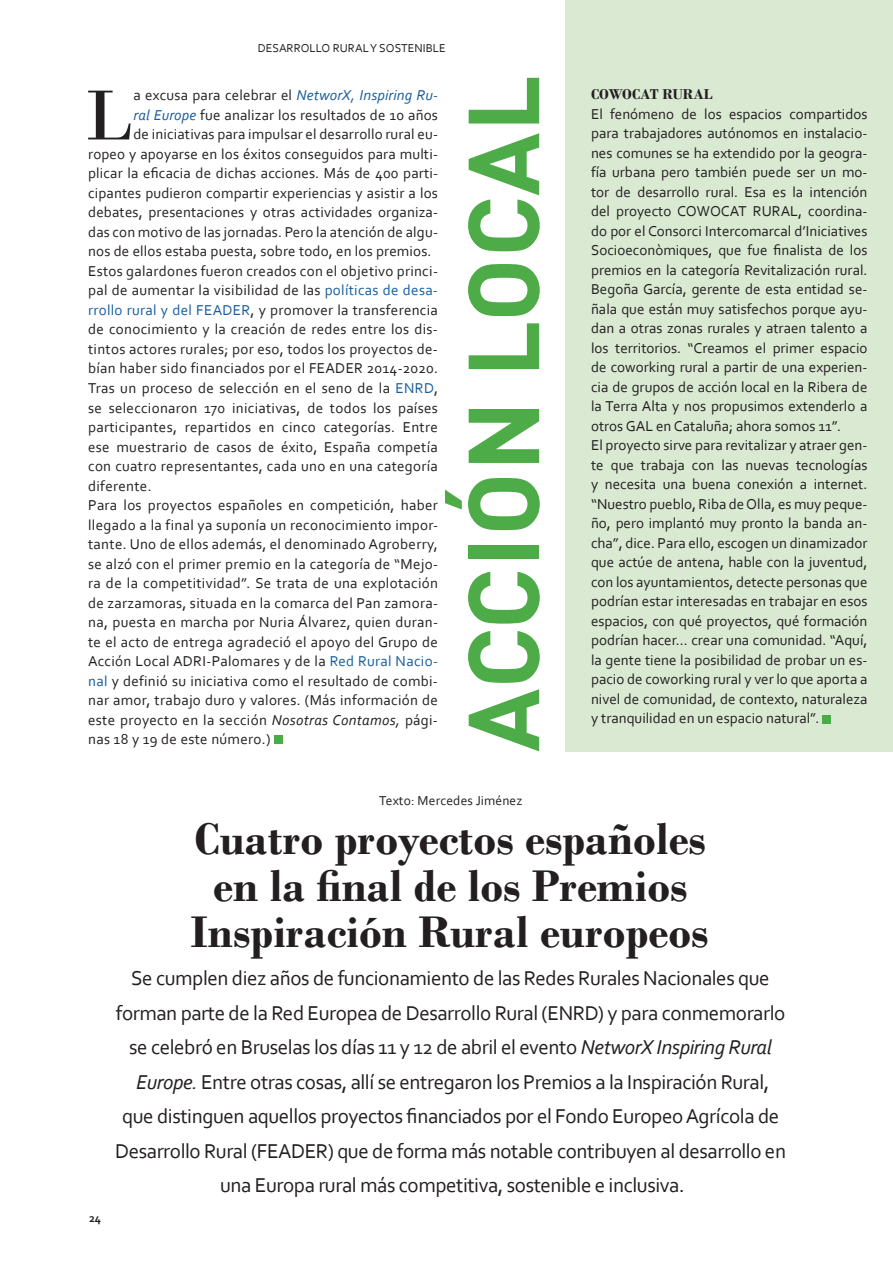
<style>
.page{position:relative;width:893px;height:1263px;background:#fff}
.page>*{position:absolute;margin:0;border:0;box-sizing:border-box;transform-origin:0 0}
.t1{font:700 99px "DIN Pro";letter-spacing:.01em;color:#4dac48}
.t2{font:74.55px "Bodoni";color:#231f20}
.t3{font:700 46.5px/46.5px "Bodoni";color:#231f20;text-align:center}
.t4{font:21px/34.5px "Corbel";letter-spacing:-.02em;color:#231f20;text-align:center}
.t5{font:15px/19.5px "Corbel";letter-spacing:.01em;color:#231f20}
.t6{font:700 15px "Bodoni";color:#231f20}
.t7{font:13.5px "Corbel";letter-spacing:.01em;color:#231f20}
.t8{font:12px "Corbel";color:#231f20}
.t9{font:700 12px "Corbel";color:#231f20}
.s1{font-style:italic;color:#175d9e}
.s2{color:#175d9e}
.s3{font-style:italic}
</style>
<div class="page">
<div style="left:274px;top:735px;width:8px;height:9px;background:#48ac48"></div>
<div style="left:566px;top:0;width:327px;height:752px;background:#d9e9d2"></div>
<div style="left:822px;top:715px;width:9px;height:8px;background:#48ac48"></div>
<p class="t8" style="left:258px;top:40px;width:190px">DESARROLLO RURAL Y SOSTENIBLE</p>
<h1 class="t1" style="left:436px;top:752px;width:678px;rotate:-90deg">ACCIÓN LOCAL</h1>
<h2 class="t2" style="left:85px;top:71px;width:50px">L</h2>
<p class="t5" style="left:133px;top:85px;width:306px">a excusa para celebrar el <span class="s1">NetworX, Inspiring Ru-</span></p>
<p class="t5" style="left:133px;top:105px;width:306px"><span class="s1">ral Europe</span> fue analizar los resultados de 10 años</p>
<p class="t5" style="left:133px;top:124px;width:306px">de iniciativas para impulsar el desarrollo rural eu-</p>
<p class="t5" style="left:88px;top:144px;width:351px">ropeo y apoyarse en los éxitos conseguidos para multi-</p>
<p class="t5" style="left:88px;top:163px;width:351px">plicar la eficacia de dichas acciones. Más de 400 parti-</p>
<p class="t5" style="left:88px;top:183px;width:351px">cipantes pudieron compartir experiencias y asistir a los</p>
<p class="t5" style="left:88px;top:202px;width:351px">debates, presentaciones y otras actividades organiza-</p>
<p class="t5" style="left:88px;top:222px;width:351px">das con motivo de las jornadas. Pero la atención de algu-</p>
<p class="t5" style="left:88px;top:241px;width:345px">nos de ellos estaba puesta, sobre todo, en los premios.</p>
<p class="t5" style="left:88px;top:261px;width:351px">Estos galardones fueron creados con el objetivo princi-</p>
<p class="t5" style="left:88px;top:280px;width:351px">pal de aumentar la visibilidad de las <span class="s2">políticas de desa-</span></p>
<p class="t5" style="left:88px;top:300px;width:351px"><span class="s2">rrollo rural y del FEADER</span>, y promover la transferencia</p>
<p class="t5" style="left:88px;top:319px;width:351px">de conocimiento y la creación de redes entre los dis-</p>
<p class="t5" style="left:88px;top:339px;width:351px">tintos actores rurales; por eso, todos los proyectos de-</p>
<p class="t5" style="left:88px;top:358px;width:351px">bían haber sido financiados por el FEADER 2014-2020.</p>
<p class="t5" style="left:88px;top:378px;width:351px">Tras un proceso de selección en el seno de la <span class="s2">ENRD</span>,</p>
<p class="t5" style="left:88px;top:397px;width:351px">se seleccionaron 170 iniciativas, de todos los países</p>
<p class="t5" style="left:88px;top:417px;width:351px">participantes, repartidos en cinco categorías. Entre</p>
<p class="t5" style="left:88px;top:436px;width:351px">ese muestrario de casos de éxito, España competía</p>
<p class="t5" style="left:88px;top:456px;width:351px">con cuatro representantes, cada uno en una categoría</p>
<p class="t5" style="left:88px;top:475px;width:65px">diferente.</p>
<p class="t5" style="left:88px;top:495px;width:351px">Para los proyectos españoles en competición, haber</p>
<p class="t5" style="left:88px;top:514px;width:351px">llegado a la final ya suponía un reconocimiento impor-</p>
<p class="t5" style="left:88px;top:534px;width:351px">tante. Uno de ellos además, el denominado Agroberry,</p>
<p class="t5" style="left:88px;top:553px;width:351px">se alzó con el primer premio en la categoría de “Mejo-</p>
<p class="t5" style="left:88px;top:573px;width:351px">ra de la competitividad”. Se trata de una explotación</p>
<p class="t5" style="left:88px;top:592px;width:351px">de zarzamoras, situada en la comarca del Pan zamora-</p>
<p class="t5" style="left:88px;top:612px;width:351px">na, puesta en marcha por Nuria Álvarez, quien duran-</p>
<p class="t5" style="left:88px;top:631px;width:351px">te el acto de entrega agradeció el apoyo del Grupo de</p>
<p class="t5" style="left:88px;top:651px;width:351px">Acción Local ADRI-Palomares y de la <span class="s2">Red Rural Nacio-</span></p>
<p class="t5" style="left:88px;top:670px;width:351px"><span class="s2">nal</span> y definió su iniciativa como el resultado de combi-</p>
<p class="t5" style="left:88px;top:690px;width:351px">nar amor, trabajo duro y valores. (Más información de</p>
<p class="t5" style="left:88px;top:709px;width:351px">este proyecto en la sección <span class="s3">Nosotras Contamos,</span> pági-</p>
<p class="t5" style="left:88px;top:729px;width:184px">nas 18 y 19 de este número.)</p>
<p class="t7" style="left:379px;top:792px;width:145px">Texto: Mercedes Jiménez</p>
<p class="t6" style="left:591px;top:85px;width:123px">COWOCAT RURAL</p>
<p class="t5" style="left:591px;top:104px;width:278px">El fenómeno de los espacios compartidos para trabajadores autónomos en instalacio&shy;nes comunes se ha extendido por la geogra&shy;fía urbana pero también puede ser un mo&shy;tor de desarrollo rural. Esa es la intención del proyecto COWOCAT RURAL, coordina&shy;do por el Consorci Intercomarcal d’Iniciatives Socioeconòmiques, que fue finalista de los premios en la categoría Revitalización rural.<br>Begoña García, gerente de esta entidad se&shy;ñala que están muy satisfechos porque ayu&shy;dan a otras zonas rurales y atraen talento a los territorios. “Creamos el primer espacio de coworking rural a partir de una experien&shy;cia de grupos de acción local en la Ribera de la Terra Alta y nos propusimos extenderlo a otros GAL en Cataluña; ahora somos 11”.<br>El proyecto sirve para revitalizar y atraer gen&shy;te que trabaja con las nuevas tecnologías y necesita una buena conexión a internet. “Nuestro pueblo, Riba de Olla, es muy peque&shy;ño, pero implantó muy pronto la banda an&shy;cha”, dice. Para ello, escogen un dinamizador que actúe de antena, hable con la juventud, con los ayuntamientos, detecte personas que podrían estar interesadas en trabajar en esos espacios, con qué proyectos, qué formación podrían hacer... crear una comunidad. “Aquí, la gente tiene la posibilidad de probar un es&shy;pacio de coworking rural y ver lo que aporta a nivel de comunidad, de contexto, naturaleza y tranquilidad en un espacio natural”.</p>
<h3 class="t3" style="left:191px;top:816px;width:520px">Cuatro proyectos españoles en la final de los Premios<br>Inspiración Rural europeos</h3>
<p class="t9" style="left:89px;top:1211px;width:13px">24</p>
<p class="t4" style="left:115px;top:960px;width:672px">Se cumplen diez años de funcionamiento de las Redes Rurales Nacionales que forman parte de la Red Europea de Desarrollo Rural (ENRD) y para conmemorarlo se celebró en Bruselas los días 11 y 12 de abril el evento <span class="s3">NetworX Inspiring Rural Europe.</span> Entre otras cosas, allí se entregaron los Premios a la Inspiración Rural,<br>que distinguen aquellos proyectos financiados por el Fondo Europeo Agrícola de Desarrollo Rural (FEADER) que de forma más notable contribuyen al desarrollo en una Europa rural más competitiva, sostenible e inclusiva.</p>
</div>
